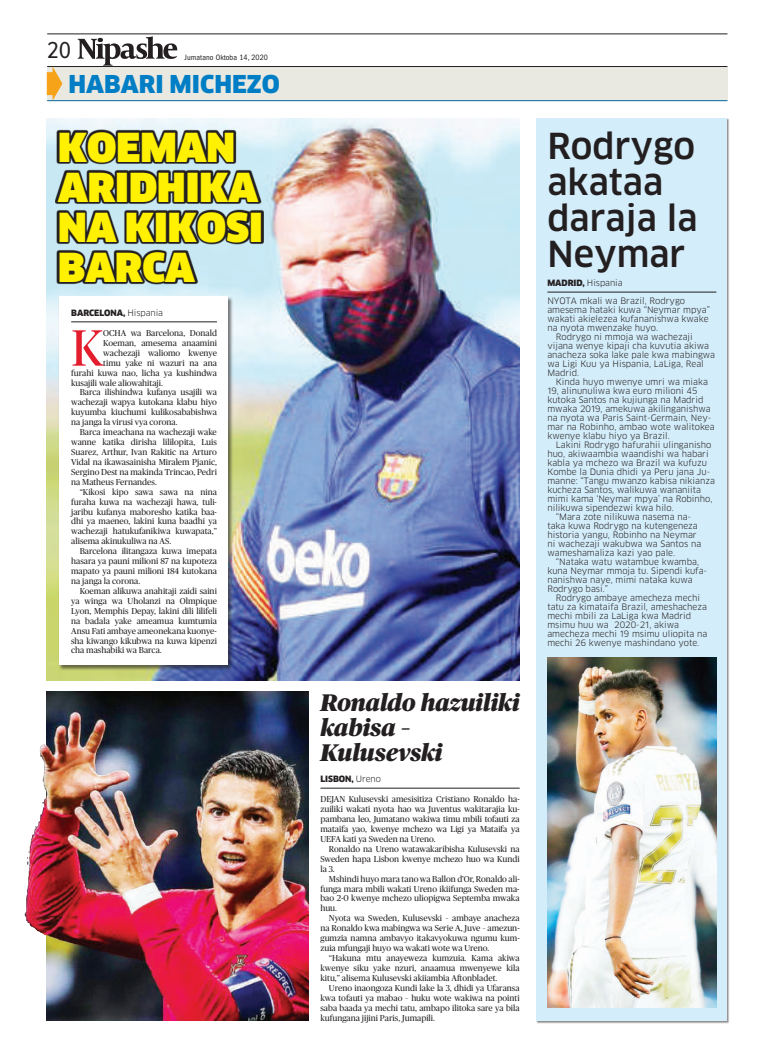
<style>
.page{position:relative;width:770px;height:1063px;background:#fff}
.page>*{position:absolute;margin:0;border:0;box-sizing:border-box;transform-origin:0 0}
.t1{font:51px "Publico";color:#e41d2c}
.t2{font:900 39px/40px "Clan LF";color:#fff101}
.t3{font:500 35px/36px "Clan LF";color:#231f20}
.t4{font:italic 900 24px/25px "Publico";color:#231f20}
.t5{font:900 24px "Clan OSF";color:#007ec5}
.t6{font:24px "Proxima Nova Cond";color:#231f20}
.t7{font:8.6px/9.9px "Publico";color:#231f20;text-align:justify}
.t8{font:8.6px "Clan LF";color:#231f20}
.t9{font:900 8.5px "Clan";letter-spacing:-.005em;color:#231f20}
.t10{font:8.5px "Clan";letter-spacing:-.005em;color:#231f20}
.t11{font:condensed 8px "Franklin Gothic";letter-spacing:.01em;color:#231f20}
.s1{font-weight:400}
.s2{font-weight:900}
</style>
<div class="page">
<img style="left:47px;top:118px;width:472px;height:562px">
<div style="left:536px;top:118px;width:190px;height:903px;background:#d4edfa"></div>
<div style="left:47px;top:67px;width:680px;height:34px;background:#e9e9e1"></div>
<hr style="left:320px;top:788px;width:199px;height:1px;background:#231f20">
<div style="left:58px;top:296px;width:175px;height:375px;background:#231f20;opacity:.6"></div>
<div style="left:59px;top:296px;width:168px;height:369px;background:#fff"></div>
<hr style="left:71px;top:322px;width:146px;height:1px;background:#231f20">
<hr style="left:47px;top:34px;width:680px;height:1px;background:#231f20">
<hr style="left:47px;top:66px;width:680px;height:1px;background:#231f20">
<hr style="left:47px;top:100px;width:680px;height:1px;background:#00689e">
<svg style="left:78px;top:36px;width:99px;height:30px"></svg>
<svg style="left:47px;top:66px;width:15px;height:35px"></svg>
<hr style="left:547px;top:292px;width:169px;height:1px;background:#231f20">
<img style="left:47px;top:692px;width:261px;height:329px">
<img style="left:547px;top:658px;width:169px;height:349px">
<svg style="left:55px;top:129px;width:209px;height:155px;fill:#231f20"></svg>
<img style="left:24px;top:711px;width:159px;height:242px">
<h3 class="t6" style="left:47px;top:39px;width:26px">20</h3>
<p class="t11" style="left:184px;top:53px;width:85px">Jumatano Oktoba 14, 2020</p>
<h3 class="t5" style="left:68px;top:70px;width:213px">HABARI MICHEZO</h3>
<h2 class="t2" style="left:58px;top:127px;width:206px">KOEMAN<br>ARIDHIKA<br>NA KIKOSI<br>BARCA</h2>
<p class="t9" style="left:71px;top:308px;width:93px">BARCELONA, <span class="s1">Hispania</span></p>
<h1 class="t1" style="left:71px;top:320px;width:34px">K</h1>
<p class="t7" style="left:103px;top:328px;width:115px">OCHA wa Barcelona, Donald</p>
<p class="t7" style="left:103px;top:338px;width:115px">Koeman, amesema anaamini</p>
<p class="t7" style="left:103px;top:348px;width:115px">wachezaji waliomo kwenye</p>
<p class="t7" style="left:103px;top:358px;width:115px">timu yake ni wazuri na ana</p>
<p class="t7" style="left:71px;top:368px;width:147px">furahi kuwa nao, licha ya kushindwa</p>
<p class="t7" style="left:71px;top:378px;width:93px">kusajili wale aliowahitaji.</p>
<p class="t7" style="left:80px;top:388px;width:139px">Barca ilishindwa kufanya usajili wa</p>
<p class="t7" style="left:71px;top:397px;width:147px">wachezaji wapya kutokana klabu hiyo</p>
<p class="t7" style="left:71px;top:407px;width:147px">kuyumba kiuchumi kulikosababishwa</p>
<p class="t7" style="left:71px;top:417px;width:108px">na janga la virusi vya corona.</p>
<p class="t7" style="left:80px;top:427px;width:139px">Barca imeachana na wachezaji wake</p>
<p class="t7" style="left:71px;top:437px;width:147px">wanne katika dirisha lililopita, Luis</p>
<p class="t7" style="left:71px;top:447px;width:147px">Suarez, Arthur, Ivan Rakitic na Arturo</p>
<p class="t7" style="left:71px;top:457px;width:147px">Vidal na ikawasainisha Miralem Pjanic,</p>
<p class="t7" style="left:71px;top:467px;width:147px">Sergino Dest na makinda Trincao, Pedri</p>
<p class="t7" style="left:71px;top:477px;width:87px">na Matheus Fernandes.</p>
<p class="t7" style="left:80px;top:487px;width:139px">“Kikosi kipo sawa sawa na nina</p>
<p class="t7" style="left:71px;top:497px;width:147px">furaha kuwa na wachezaji hawa, tuli-</p>
<p class="t7" style="left:71px;top:507px;width:147px">jaribu kufanya maboresho katika baa-</p>
<p class="t7" style="left:71px;top:517px;width:147px">dhi ya maeneo, lakini kuna baadhi ya</p>
<p class="t7" style="left:71px;top:526px;width:147px">wachezaji hatukufanikiwa kuwapata,”</p>
<p class="t7" style="left:71px;top:536px;width:101px">alisema akinukuliwa na AS.</p>
<p class="t7" style="left:80px;top:546px;width:139px">Barcelona ilitangaza kuwa imepata</p>
<p class="t7" style="left:71px;top:556px;width:147px">hasara ya pauni milioni 87 na kupoteza</p>
<p class="t7" style="left:71px;top:566px;width:147px">mapato ya pauni milioni 184 kutokana</p>
<p class="t7" style="left:71px;top:576px;width:70px">na janga la corona.</p>
<p class="t7" style="left:80px;top:586px;width:139px">Koeman alikuwa anahitaji zaidi saini</p>
<p class="t7" style="left:71px;top:596px;width:147px">ya winga wa Uholanzi na Olmpique</p>
<p class="t7" style="left:71px;top:606px;width:147px">Lyon, Memphis Depay, lakini dili lilifeli</p>
<p class="t7" style="left:71px;top:616px;width:147px">na badala yake ameamua kumtumia</p>
<p class="t7" style="left:71px;top:626px;width:147px">Ansu Fati ambaye ameonekana kuonye-</p>
<p class="t7" style="left:71px;top:636px;width:147px">sha kiwango kikubwa na kuwa kipenzi</p>
<p class="t7" style="left:71px;top:646px;width:92px">cha mashabiki wa Barca.</p>
<h3 class="t4" style="left:320px;top:690px;width:201px">Ronaldo hazuiliki kabisa –<br>Kulusevski</h3>
<p class="t9" style="left:320px;top:774px;width:62px">LISBON, <span class="s1">Ureno</span></p>
<p class="t7" style="left:320px;top:794px;width:201px">DEJAN Kulusevski amesisitiza Cristiano Ronaldo ha&shy;zuiliki wakati nyota hao wa Juventus wakitarajia ku&shy;pambana leo, Jumatano wakiwa timu mbili tofauti za mataifa yao, kwenye mchezo wa Ligi ya Mataifa ya UEFA kati ya Sweden na Ureno.</p>
<p class="t7" style="left:320px;top:844px;width:201px;text-indent:8px">Ronaldo na Ureno watawakaribisha Kulusevski na Sweden hapa Lisbon kwenye mchezo huo wa Kundi la 3.</p>
<p class="t7" style="left:320px;top:874px;width:201px;text-indent:8px">Mshindi huyo mara tano wa Ballon d’Or, Ronaldo ali&shy;funga mara mbili wakati Ureno ikiifunga Sweden ma&shy;bao 2-0 kwenye mchezo uliopigwa Septemba mwaka huu.</p>
<p class="t7" style="left:320px;top:913px;width:201px;text-indent:8px">Nyota wa Sweden, Kulusevski – ambaye anacheza na Ronaldo kwa mabingwa wa Serie A, Juve – amezun&shy;gumzia namna ambavyo itakavyokuwa ngumu kum&shy;zuia mfungaji huyo wa wakati wote wa Ureno.</p>
<p class="t7" style="left:320px;top:953px;width:201px;text-indent:8px">“Hakuna mtu anayeweza kumzuia. Kama akiwa kwenye siku yake nzuri, anaamua mwenyewe kila kitu,” alisema Kulusevski akiiambia Aftonbladet.</p>
<p class="t7" style="left:320px;top:983px;width:201px;text-indent:8px">Ureno inaongoza Kundi lake la 3, dhidi ya Ufaransa kwa tofauti ya mabao – huku wote wakiwa na pointi saba baada ya mechi tatu, ambapo ilitoka sare ya bila kufungana jijini Paris, Jumapili.</p>
<h3 class="t3" style="left:547px;top:128px;width:152px">Rodrygo akataa daraja la<br>Neymar</h3>
<p class="t10" style="left:547px;top:279px;width:77px"><span class="s2">MADRID,</span> Hispania</p>
<p class="t8" style="left:547px;top:296px;width:139px">NYOTA mkali wa Brazil, Rodrygo</p>
<p class="t8" style="left:547px;top:305px;width:164px">amesema hataki kuwa “Neymar mpya”</p>
<p class="t8" style="left:547px;top:314px;width:163px">wakati akielezea kufananishwa kwake</p>
<p class="t8" style="left:547px;top:323px;width:112px">na nyota mwenzake huyo.</p>
<p class="t8" style="left:556px;top:332px;width:138px">Rodrygo ni mmoja wa wachezaji</p>
<p class="t8" style="left:547px;top:341px;width:163px">vijana wenye kipaji cha kuvutia akiwa</p>
<p class="t8" style="left:547px;top:350px;width:169px">anacheza soka lake pale kwa mabingwa</p>
<p class="t8" style="left:547px;top:359px;width:158px">wa Ligi Kuu ya Hispania, LaLiga, Real</p>
<p class="t8" style="left:547px;top:368px;width:33px">Madrid.</p>
<p class="t8" style="left:556px;top:377px;width:153px">Kinda huyo mwenye umri wa miaka</p>
<p class="t8" style="left:547px;top:386px;width:151px">19, alinunuliwa kwa euro milioni 45</p>
<p class="t8" style="left:547px;top:395px;width:157px">kutoka Santos na kujiunga na Madrid</p>
<p class="t8" style="left:547px;top:404px;width:165px">mwaka 2019, amekuwa akilinganishwa</p>
<p class="t8" style="left:547px;top:413px;width:165px">na nyota wa Paris Saint-Germain, Ney-</p>
<p class="t8" style="left:547px;top:422px;width:169px">mar na Robinho, ambao wote walitokea</p>
<p class="t8" style="left:547px;top:431px;width:124px">kwenye klabu hiyo ya Brazil.</p>
<p class="t8" style="left:556px;top:440px;width:157px">Lakini Rodrygo hafurahii ulinganisho</p>
<p class="t8" style="left:547px;top:449px;width:163px">huo, akiwaambia waandishi wa habari</p>
<p class="t8" style="left:547px;top:458px;width:161px">kabla ya mchezo wa Brazil wa kufuzu</p>
<p class="t8" style="left:547px;top:467px;width:164px">Kombe la Dunia dhidi ya Peru jana Ju-</p>
<p class="t8" style="left:547px;top:476px;width:169px">manne: “Tangu mwanzo kabisa nikianza</p>
<p class="t8" style="left:547px;top:485px;width:155px">kucheza Santos, walikuwa wananiita</p>
<p class="t8" style="left:547px;top:494px;width:167px">mimi kama ‘Neymar mpya’ na Robinho,</p>
<p class="t8" style="left:547px;top:503px;width:128px">nilikuwa sipendezwi kwa hilo.</p>
<p class="t8" style="left:556px;top:512px;width:137px">“Mara zote nilikuwa nasema na-</p>
<p class="t8" style="left:547px;top:521px;width:152px">taka kuwa Rodrygo na kutengeneza</p>
<p class="t8" style="left:547px;top:530px;width:151px">historia yangu, Robinho na Neymar</p>
<p class="t8" style="left:547px;top:539px;width:155px">ni wachezaji wakubwa wa Santos na</p>
<p class="t8" style="left:547px;top:548px;width:129px">wameshamaliza kazi yao pale.</p>
<p class="t8" style="left:556px;top:557px;width:145px">“Nataka watu watambue kwamba,</p>
<p class="t8" style="left:547px;top:566px;width:161px">kuna Neymar mmoja tu. Sipendi kufa-</p>
<p class="t8" style="left:547px;top:575px;width:147px">nanishwa naye, mimi nataka kuwa</p>
<p class="t8" style="left:547px;top:584px;width:62px">Rodrygo basi.”</p>
<p class="t8" style="left:556px;top:593px;width:146px">Rodrygo ambaye amecheza mechi</p>
<p class="t8" style="left:547px;top:602px;width:161px">tatu za kimataifa Brazil, ameshacheza</p>
<p class="t8" style="left:547px;top:611px;width:145px">mechi mbili za LaLiga kwa Madrid</p>
<p class="t8" style="left:547px;top:620px;width:133px">msimu huu wa 2020-21, akiwa</p>
<p class="t8" style="left:547px;top:629px;width:161px">amecheza mechi 19 msimu uliopita na</p>
<p class="t8" style="left:547px;top:638px;width:153px">mechi 26 kwenye mashindano yote.</p>
</div>
